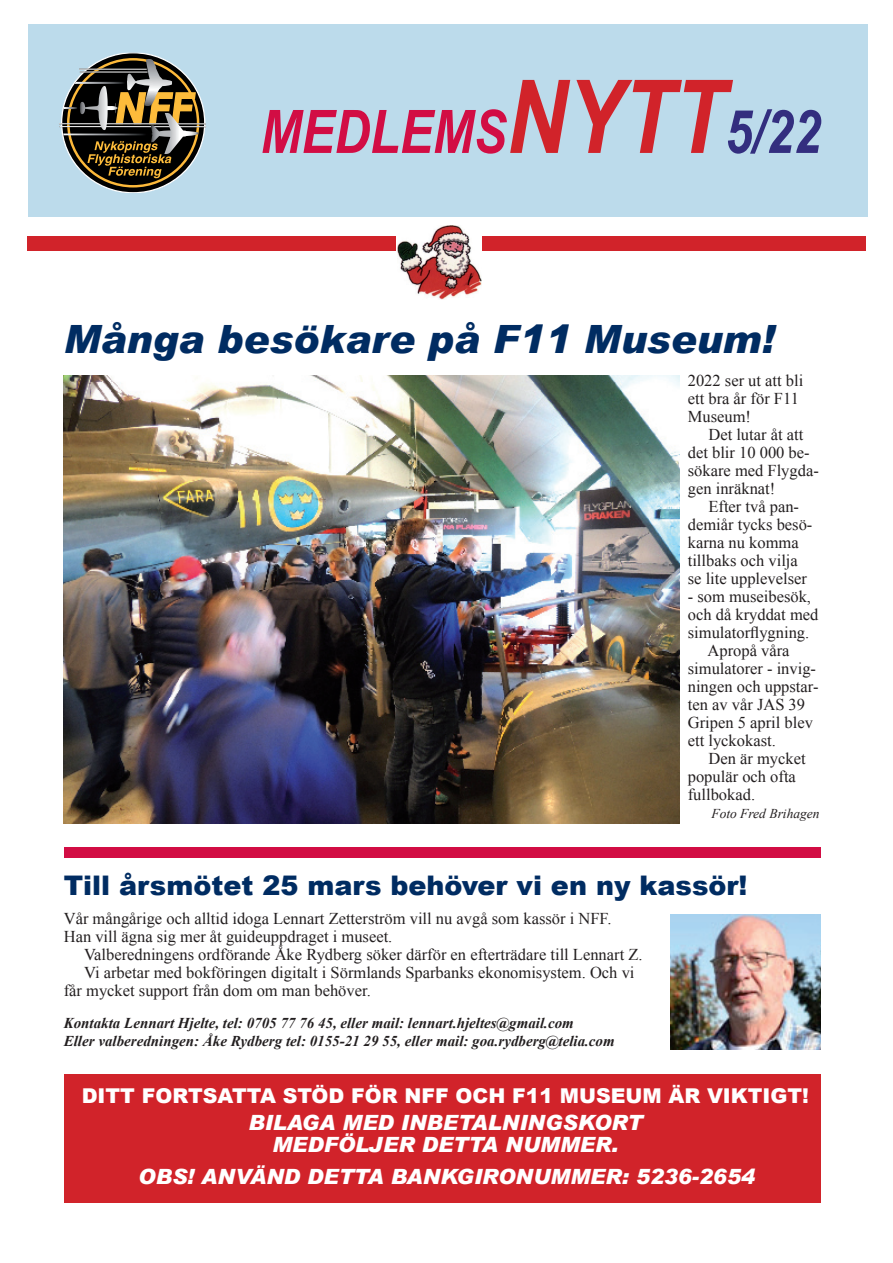
<style>
.page{position:relative;width:893px;height:1263px;background:#fff}
.page>*{position:absolute;margin:0;border:0;box-sizing:border-box;transform-origin:0 0}
.t1{font:italic 700 60px "Arial Narrow";color:#d20d44}
.t2{font:italic 900 39px "Arial";color:#002c62}
.t3{font:900 27px "Arial";color:#002c62}
.t4{font:italic 900 21px/22.5px "Arial";color:#fff;text-align:center}
.t5{font:900 20.4px "Arial";color:#fff}
.t6{font:16.5px/18px "Times New Roman";color:#231f20}
.t7{font:italic 700 15px/18px "Times New Roman";color:#231f20}
.t8{font:italic 13.5px "Times New Roman";color:#231f20}
.s1{font-size:102px;color:#d1232a}
.s2{color:#332e7f}
</style>
<div class="page">
<div style="left:28px;top:24px;width:839px;height:193px;background:#bcdbeb"></div>
<div style="left:27px;top:236px;width:839px;height:15px;background:#d1232a"></div>
<div style="left:64px;top:1074px;width:757px;height:128px;background:#d1232a"></div>
<div style="left:396px;top:225px;width:86px;height:78px;background:#fff"></div>
<img style="left:398px;top:225px;width:83px;height:74px">
<svg style="left:62px;top:53px;width:143px;height:140px"></svg>
<hr style="left:59px;top:123px;width:147px;height:1px;background:#fff">
<hr style="left:59px;top:126px;width:147px;height:1px;background:#fff">
<svg style="left:64px;top:59px;width:135px;height:119px;background:#605843"></svg>
<div style="left:64px;top:847px;width:757px;height:11px;background:#d20d44"></div>
<img style="left:670px;top:914px;width:151px;height:135px">
<img style="left:64px;top:375px;width:615px;height:449px">
<h1 class="t1" style="left:260px;top:87px;width:562px">MEDLEMS<span class="s1">NYTT</span><span class="s2">5/22</span></h1>
<h2 class="t2" style="left:64px;top:315px;width:712px">Många besökare på F11 Museum!</h2>
<p class="t6" style="left:688px;top:371px;width:117px">2022 ser ut att bli ett bra år för F11<br>Museum!</p>
<p class="t6" style="left:688px;top:425px;width:133px;text-indent:21px">Det lutar åt att det blir 10 000 be&shy;sökare med Flygda&shy;gen inräknat!</p>
<p class="t6" style="left:688px;top:497px;width:126px;text-indent:21px">Efter två pan&shy;demiår tycks besö&shy;karna nu komma tillbaks och vilja se lite upplevelser</p>
<p class="t6" style="left:688px;top:587px;width:125px">- som museibesök,</p>
<p class="t6" style="left:688px;top:605px;width:132px">och då kryddat med</p>
<p class="t6" style="left:688px;top:623px;width:123px">simulatorflygning.</p>
<p class="t6" style="left:707px;top:641px;width:84px">Apropå våra</p>
<p class="t6" style="left:688px;top:659px;width:130px">simulatorer - invig-</p>
<p class="t6" style="left:688px;top:677px;width:132px">ningen och uppstar-</p>
<p class="t6" style="left:688px;top:695px;width:119px">ten av vår JAS 39</p>
<p class="t6" style="left:688px;top:713px;width:127px">Gripen 5 april blev</p>
<p class="t6" style="left:688px;top:731px;width:89px">ett lyckokast.</p>
<p class="t6" style="left:708px;top:749px;width:99px">Den är mycket</p>
<p class="t6" style="left:688px;top:767px;width:110px">populär och ofta</p>
<p class="t6" style="left:688px;top:785px;width:69px">fullbokad.</p>
<p class="t8" style="left:711px;top:804px;width:110px">Foto Fred Brihagen</p>
<h3 class="t3" style="left:64px;top:866px;width:685px">Till årsmötet 25 mars behöver vi en ny kassör!</h3>
<p class="t6" style="left:64px;top:909px;width:549px">Vår mångårige och alltid idoga Lennart Zetterström vill nu avgå som kassör i NFF.<br>Han vill ägna sig mer åt guideuppdraget i museet.</p>
<p class="t6" style="left:84px;top:945px;width:560px">Valberedningens ordförande Åke Rydberg söker därför en efterträdare till Lennart Z.</p>
<p class="t6" style="left:84px;top:963px;width:552px">Vi arbetar med bokföringen digitalt i Sörmlands Sparbanks ekonomisystem. Och vi</p>
<p class="t6" style="left:64px;top:981px;width:308px">får mycket support från dom om man behöver.</p>
<p class="t7" style="left:64px;top:1014px;width:552px">Kontakta Lennart Hjelte, tel: 0705 77 76 45, eller mail: lennart.hjeltes@gmail.com<br>Eller valberedningen: Åke Rydberg tel: 0155-21 29 55, eller mail: goa.rydberg@telia.com</p>
<p class="t5" style="left:82px;top:1081px;width:729px">DITT FORTSATTA STÖD FÖR NFF OCH F11 MUSEUM ÄR VIKTIGT!</p>
<p class="t4" style="left:248px;top:1111px;width:396px">BILAGA MED INBETALNINGSKORT<br>MEDFÖLJER DETTA NUMMER.</p>
<p class="t4" style="left:138px;top:1164px;width:618px">OBS! ANVÄND DETTA BANKGIRONUMMER: 5236-2654</p>
</div>
